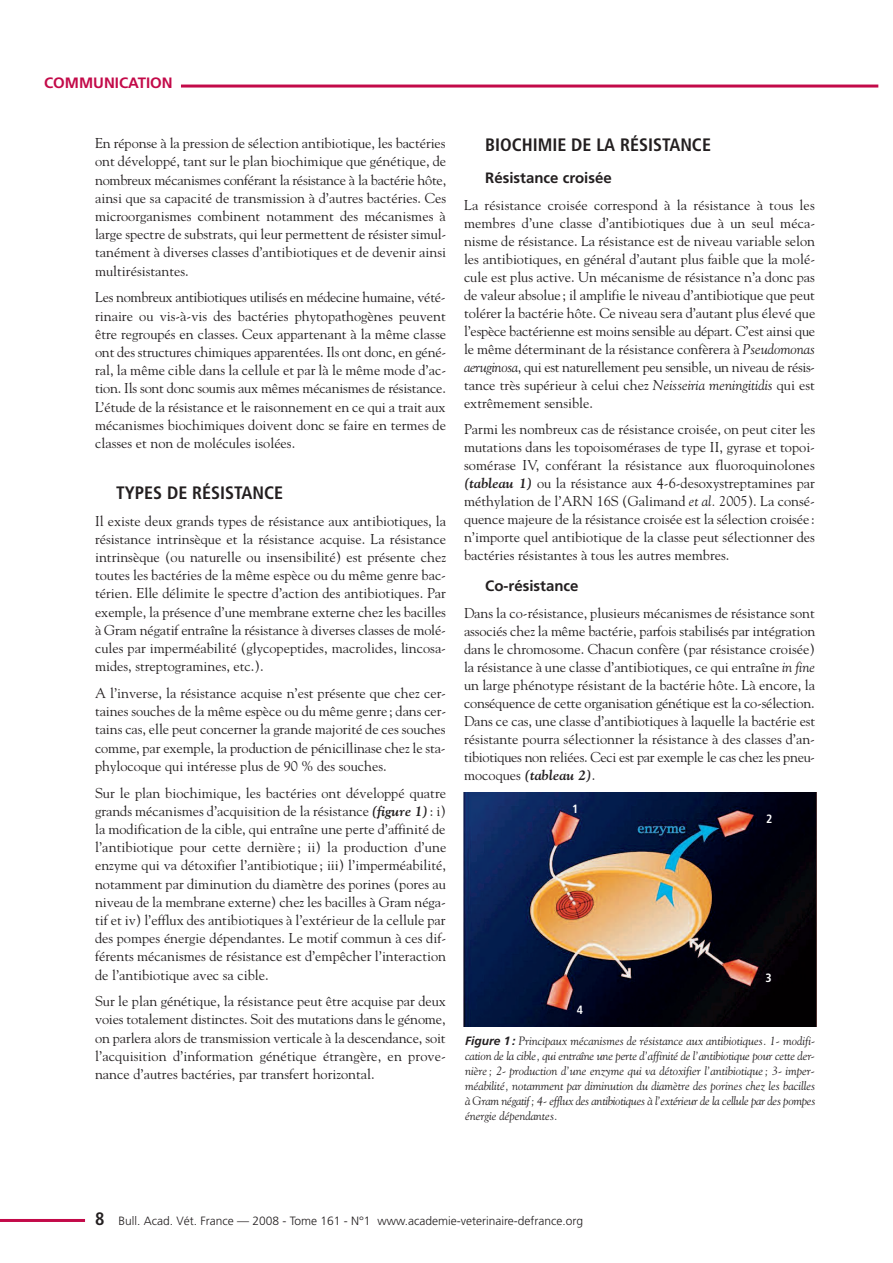
<style>
.page{position:relative;width:893px;height:1263px;background:#fff}
.page>*{position:absolute;margin:0;border:0;box-sizing:border-box;transform-origin:0 0}
.t1{font:700 condensed 18px "Frutiger";color:#231f20}
.t2{font:700 15px "Frutiger";color:#231f20}
.t3{font:700 15px "Frutiger";color:#c30a49}
.t4{font:14.25px/18.1px "Goudy";color:#231f20;text-align:justify}
.t5{font:italic 12px/15px "Goudy";letter-spacing:-.02em;color:#231f20;text-align:justify}
.t6{font:300 12px "Frutiger";color:#231f20}
.t7{font:700 condensed 12px "Frutiger";color:#fff}
.s1{font-weight:700;font-style:italic}
.s2{font-style:italic}
.s3{font-family:"Frutiger";font-weight:700}
.s4{font-weight:700;font-stretch:condensed;font-size:18px}
</style>
<div class="page">
<hr style="left:181px;top:85px;width:697px;height:3px;background:#c30a49">
<hr style="left:0;top:1219px;width:85px;height:3px;background:#c30a49">
<img style="left:463px;top:793px;width:353px;height:233px">
<p class="t3" style="left:44px;top:76px;width:130px">COMMUNICATION</p>
<p class="t4" style="left:95px;top:134px;width:353px">En réponse à la pression de sélection antibiotique, les bactéries ont développé, tant sur le plan biochimique que génétique, de nombreux mécanismes conférant la résistance à la bactérie hôte, ainsi que sa capacité de transmission à d’autres bactéries. Ces microorganismes combinent notamment des mécanismes à large spectre de substrats, qui leur permettent de résister simul&shy;tanément à diverses classes d’antibiotiques et de devenir ainsi multirésistantes.</p>
<p class="t4" style="left:95px;top:288px;width:353px">Les nombreux antibiotiques utilisés en médecine humaine, vété&shy;rinaire ou vis-à-vis des bactéries phytopathogènes peuvent être regroupés en classes. Ceux appartenant à la même classe ont des structures chimiques apparentées. Ils ont donc, en géné&shy;ral, la même cible dans la cellule et par là le même mode d’ac&shy;tion. Ils sont donc soumis aux mêmes mécanismes de résistance.<br>L’étude de la résistance et le raisonnement en ce qui a trait aux mécanismes biochimiques doivent donc se faire en termes de classes et non de molécules isolées.</p>
<p class="t1" style="left:116px;top:485px;width:168px">TYPES DE RÉSISTANCE</p>
<p class="t4" style="left:95px;top:512px;width:353px">Il existe deux grands types de résistance aux antibiotiques, la résistance intrinsèque et la résistance acquise. La résistance intrinsèque (ou naturelle ou insensibilité) est présente chez toutes les bactéries de la même espèce ou du même genre bac&shy;térien. Elle délimite le spectre d’action des antibiotiques. Par exemple, la présence d’une membrane externe chez les bacilles à Gram négatif entraîne la résistance à diverses classes de molé&shy;cules par imperméabilité (glycopeptides, macrolides, lincosa&shy;mides, streptogramines, etc.).</p>
<p class="t4" style="left:95px;top:684px;width:353px">A l’inverse, la résistance acquise n’est présente que chez cer&shy;taines souches de la même espèce ou du même genre; dans cer&shy;tains cas, elle peut concerner la grande majorité de ces souches comme, par exemple, la production de pénicillinase chez le sta&shy;phylocoque qui intéresse plus de 90 % des souches.</p>
<p class="t4" style="left:95px;top:783px;width:353px">Sur le plan biochimique, les bactéries ont développé quatre grands mécanismes d’acquisition de la résistance <span class="s1">(figure 1)</span>: i) la modification de la cible, qui entraîne une perte d’affinité de l’antibiotique pour cette dernière ; ii) la production d’une enzyme qui va détoxifier l’antibiotique ; iii) l’imperméabilité, notamment par diminution du diamètre des porines (pores au niveau de la membrane externe) chez les bacilles à Gram néga&shy;tif et iv) l’efflux des antibiotiques à l’extérieur de la cellule par des pompes énergie dépendantes. Le motif commun à ces dif&shy;férents mécanismes de résistance est d’empêcher l’interaction de l’antibiotique avec sa cible.</p>
<p class="t4" style="left:95px;top:992px;width:352px">Sur le plan génétique, la résistance peut être acquise par deux voies totalement distinctes. Soit des mutations dans le génome, on parlera alors de transmission verticale à la descendance, soit l’acquisition d’information génétique étrangère, en prove&shy;nance d’autres bactéries, par transfert horizontal.</p>
<p class="t1" style="left:485px;top:138px;width:227px">BIOCHIMIE DE LA RÉSISTANCE</p>
<p class="t2" style="left:485px;top:172px;width:128px">Résistance croisée</p>
<p class="t4" style="left:464px;top:196px;width:353px">La résistance croisée correspond à la résistance à tous les membres d’une classe d’antibiotiques due à un seul méca&shy;nisme de résistance. La résistance est de niveau variable selon les antibiotiques, en général d’autant plus faible que la molé&shy;cule est plus active. Un mécanisme de résistance n’a donc pas de valeur absolue; il amplifie le niveau d’antibiotique que peut tolérer la bactérie hôte. Ce niveau sera d’autant plus élevé que l’espèce bactérienne est moins sensible au départ. C’est ainsi que le même déterminant de la résistance confèrera à <span class="s2">Pseudomonas aeruginosa</span>, qui est naturellement peu sensible, un niveau de résis&shy;tance très supérieur à celui chez <span class="s2">Neisseiria meningitidis</span> qui est extrêmement sensible.</p>
<p class="t4" style="left:464px;top:420px;width:353px">Parmi les nombreux cas de résistance croisée, on peut citer les mutations dans les topoisomérases de type II, gyrase et topoi&shy;somérase IV, conférant la résistance aux fluoroquinolones <span class="s1">(tableau 1)</span> ou la résistance aux 4-6-desoxystreptamines par méthylation de l’ARN 16S (Galimand <span class="s2">et al.</span> 2005). La consé&shy;quence majeure de la résistance croisée est la sélection croisée: n’importe quel antibiotique de la classe peut sélectionner des bactéries résistantes à tous les autres membres.</p>
<p class="t2" style="left:485px;top:580px;width:95px">Co-résistance</p>
<p class="t4" style="left:464px;top:604px;width:353px">Dans la co-résistance, plusieurs mécanismes de résistance sont associés chez la même bactérie, parfois stabilisés par intégration dans le chromosome. Chacun confère (par résistance croisée) la résistance à une classe d’antibiotiques, ce qui entraîne <span class="s2">in fine </span>un large phénotype résistant de la bactérie hôte. Là encore, la conséquence de cette organisation génétique est la co-sélection.<br>Dans ce cas, une classe d’antibiotiques à laquelle la bactérie est résistante pourra sélectionner la résistance à des classes d’an&shy;tibiotiques non reliées. Ceci est par exemple le cas chez les pneu&shy;mocoques <span class="s1">(tableau 2)</span>.</p>
<p class="t7" style="left:572px;top:804px;width:8px">1</p>
<p class="t7" style="left:577px;top:1005px;width:8px">4</p>
<p class="t7" style="left:766px;top:814px;width:8px">2</p>
<p class="t7" style="left:765px;top:973px;width:8px">3</p>
<p class="t5" style="left:465px;top:1034px;width:352px"><span class="s3">Figure 1 :</span> Principaux mécanismes de résistance aux antibiotiques. 1- modifi&shy;cation de la cible, qui entraîne une perte d’affinité de l’antibiotique pour cette der&shy;nière; 2- production d’une enzyme qui va détoxifier l’antibiotique; 3- imper&shy;méabilité, notamment par diminution du diamètre des porines chez les bacilles à Gram négatif; 4- efflux des antibiotiques à l’extérieur de la cellule par des pompes énergie dépendantes.</p>
<p class="t6" style="left:95px;top:1216px;width:490px"><span class="s4">8</span> Bull. Acad. Vét. France — 2008 - Tome 161 - N°1 www.academie-veterinaire-defrance.org</p>
</div>
